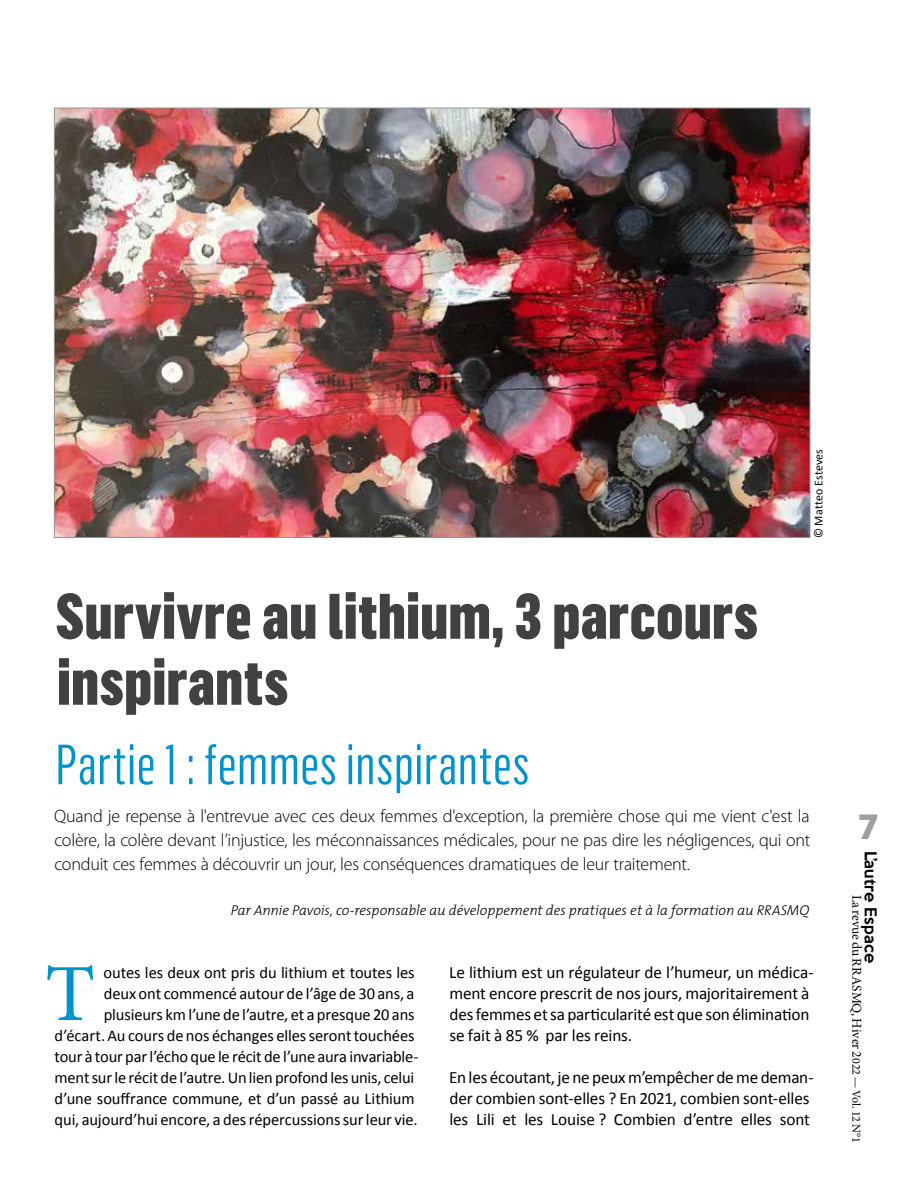
<style>
.page{position:relative;width:918px;height:1188px;background:#fff}
.page>*{position:absolute;margin:0;border:0;box-sizing:border-box;transform-origin:0 0}
.t1{font:81.15px "Minion Pro";color:#0093c9}
.t2{font:900 63px/66px "Flama Condensed";color:#414042}
.t3{font:55.5px "Flama Condensed";letter-spacing:-.005em;color:#0093c9}
.t4{font:700 36px "Campton";color:#9d9fa2}
.t5{font:300 18px/24px "Myriad Pro";letter-spacing:-.01em;color:#000;text-align:justify}
.t6{font:17.25px/21px "Calibri";letter-spacing:-.01em;color:#000}
.t7{font:16.5px/21px "Calibri";letter-spacing:-.01em;color:#000;text-align:right}
.t8{font:500 15px "Keep Calm";letter-spacing:.015em;color:#000}
.t9{font:italic 300 14.25px "The Mix";letter-spacing:-.005em;color:#000}
.t10{font:13.5px "Minion Pro";color:#000}
.t11{font:12px "Calibri";letter-spacing:.005em;color:#000}
.s1{font-style:inherit}
.s2{font-size:12px}
</style>
<div class="page">
<img style="left:56px;top:110px;width:752px;height:426px">
<p class="t11" style="left:811px;top:538px;width:90px;rotate:-90deg">© Matteo Esteves</p>
<h2 class="t2" style="left:55px;top:581px;width:704px">Survivre au lithium, 3 parcours inspirants</h2>
<h3 class="t3" style="left:55px;top:730px;width:476px">Partie 1 : femmes inspirantes</h3>
<p class="t5" style="left:54px;top:804px;width:757px">Quand je repense à l'entrevue avec ces deux femmes d'exception, la première chose qui me vient c'est la colère, la colère devant l’injustice, les méconnaissances médicales, pour ne pas dire les négligences, qui ont conduit ces femmes à découvrir un jour, les conséquences dramatiques de leur traitement.</p>
<p class="t9" style="left:231px;top:898px;width:580px">Par Annie Pavois, co-responsable au développement des pratiques et à la formation au RRASMQ</p>
<h1 class="t1" style="left:45px;top:940px;width:52px">T</h1>
<p class="t7" style="left:55px;top:962px;width:366px">outes les deux ont pris du lithium et toutes les<br>deux ont commencé autour de l’âge de 30 ans, a plusieurs km l’une de l’autre, et a presque 20 ans d’écart. Au cours de nos échanges elles seront touchées tour à tour par l’écho que le récit de l’une aura invariable&shy;ment sur le récit de l’autre. Un lien profond les unis, celui d’une souffrance commune, et d’un passé au Lithium qui, aujourd’hui encore, a des répercussions sur leur vie.</p>
<p class="t6" style="left:449px;top:962px;width:366px">Le lithium est un régulateur de l’humeur, un médica&shy;ment encore prescrit de nos jours, majoritairement à des femmes et sa particularité est que son élimination se fait à 85 % par les reins.</p>
<p class="t6" style="left:449px;top:1067px;width:366px">En les écoutant, je ne peux m’empêcher de me deman&shy;der combien sont-elles ? En 2021, combien sont-elles les Lili et les Louise ? Combien d’entre elles sont</p>
<h3 class="t4" style="left:859px;top:803px;width:20px">7</h3>
<p class="t8" style="left:884px;top:850px;width:114px;rotate:90deg"><span class="s1">L’</span>autre Espace</p>
<p class="t10" style="left:866px;top:895px;width:250px;rotate:90deg">La revue du RRASMQ, Hiver 2<span class="s2">022 — Vol. 12 N°1</span></p>
</div>
